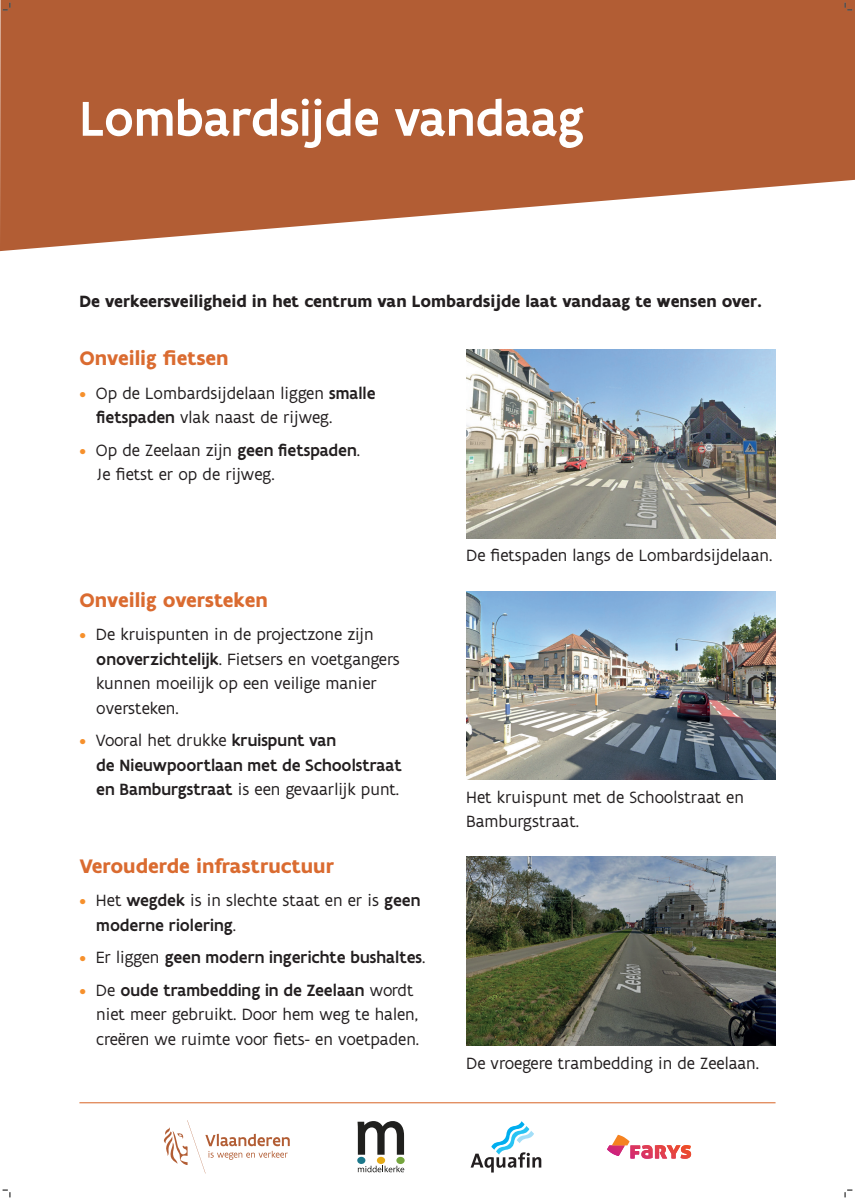
<style>
.page{position:relative;width:855px;height:1200px;background:#fff}
.page>*{position:absolute;margin:0;border:0;box-sizing:border-box;transform-origin:0 0}
.t1{font:500 52.5px "Flanders Art Sans";color:#fff}
.Tussentitel{font:700 21px "Flanders Art Sans";color:#da6b30}
.Hoofdtitel{font:17.5px/24.5px "Flanders Art Sans";color:#231f20}
.t2{font:500 17.5px/24.5px "Flanders Art Sans";color:#231f20}
.Hoofdtitel-2{font:700 17.5px "Flanders Art Sans";color:#231f20}
.s1{color:#f6902c}
.s2{font-weight:500}
.s3{font-weight:400;color:#f6902c}
.s4{font-weight:400}
</style>
<div class="page">
<hr style="left:79px;top:1102px;width:696px;height:1px;background:#da6b30">
<svg style="left:0;top:0;width:854px;height:251px;fill:#b25d34"></svg>
<svg style="left:164px;top:1120px;width:125px;height:53px"></svg>
<div style="left:357px;top:1156px;width:8px;height:7px;background:#1b788b;border-radius:50%"></div>
<div style="left:377px;top:1156px;width:8px;height:7px;background:#e5aa16;border-radius:50%"></div>
<div style="left:396px;top:1156px;width:8px;height:8px;background:#75a53e;border-radius:50%"></div>
<svg style="left:357px;top:1165px;width:47px;height:7px"></svg>
<svg style="left:357px;top:1121px;width:47px;height:33px"></svg>
<svg style="left:607px;top:1141px;width:85px;height:18px"></svg>
<svg style="left:641px;top:1145px;width:49px;height:13px"></svg>
<svg style="left:611px;top:1134px;width:18px;height:11px"></svg>
<svg style="left:470px;top:1121px;width:71px;height:51px"></svg>
<img style="left:466px;top:349px;width:309px;height:189px">
<img style="left:466px;top:591px;width:309px;height:188px">
<img style="left:466px;top:857px;width:309px;height:188px">
<svg style="left:3px;top:3px;width:8px;height:8px"></svg>
<svg style="left:3px;top:1189px;width:8px;height:8px"></svg>
<svg style="left:844px;top:3px;width:8px;height:8px"></svg>
<svg style="left:844px;top:1189px;width:8px;height:8px"></svg>
<p class="t1" style="left:79px;top:86px;width:506px">Lombardsijde vandaag</p>
<p class="Hoofdtitel-2" style="left:79px;top:290px;width:684px">De verkeersveiligheid in het centrum van Lombardsijde laat vandaag te wensen over.</p>
<p class="Tussentitel" style="left:79px;top:345px;width:150px">Onveilig fietsen</p>
<p class="Hoofdtitel" style="left:96px;top:381px;width:281px;text-indent:-17px"><span class="s1">•</span> Op de Lombardsijdelaan liggen <span class="s2">smalle fietspaden</span> vlak naast de rijweg.</p>
<p class="Hoofdtitel" style="left:96px;top:438px;width:265px;text-indent:-17px"><span class="s1">•</span> Op de Zeelaan zijn <span class="s2">geen fietspaden</span>.<br>Je fietst er op de rijweg.</p>
<p class="Tussentitel" style="left:79px;top:586px;width:190px">Onveilig oversteken</p>
<p class="Hoofdtitel" style="left:96px;top:622px;width:305px;text-indent:-17px"><span class="s1">•</span> De kruispunten in de projectzone zijn <span class="s2">onoverzichtelijk</span>. Fietsers en voetgangers kunnen moeilijk op een veilige manier oversteken.</p>
<p class="t2" style="left:96px;top:728px;width:307px;text-indent:-17px"><span class="s3">•</span> <span class="s4">Vooral het drukke</span> kruispunt van<br>de Nieuwpoortlaan met de Schoolstraat en Bamburgstraat <span class="s4">is een gevaarlijk punt.</span></p>
<p class="Tussentitel" style="left:79px;top:852px;width:256px">Verouderde infrastructuur</p>
<p class="Hoofdtitel" style="left:96px;top:888px;width:325px;text-indent:-17px"><span class="s1">•</span> Het <span class="s2">wegdek</span> is in slechte staat en er is <span class="s2">geen moderne riolering</span>.</p>
<p class="t2" style="left:79px;top:945px;width:347px"><span class="s3">•</span> <span class="s4">Er liggen</span> geen modern ingerichte bushaltes<span class="s4">.</span></p>
<p class="Hoofdtitel" style="left:96px;top:977px;width:324px;text-indent:-17px"><span class="s1">•</span> De <span class="s2">oude trambedding in de Zeelaan</span> wordt niet meer gebruikt. Door hem weg te halen, creëren we ruimte voor fiets- en voetpaden.</p>
<p class="Hoofdtitel" style="left:466px;top:543px;width:307px">De fietspaden langs de Lombardsijdelaan.</p>
<p class="Hoofdtitel" style="left:466px;top:785px;width:279px">Het kruispunt met de Schoolstraat en<br>Bamburgstraat.</p>
<p class="Hoofdtitel" style="left:466px;top:1050px;width:294px">De vroegere trambedding in de Zeelaan.</p>
</div>
